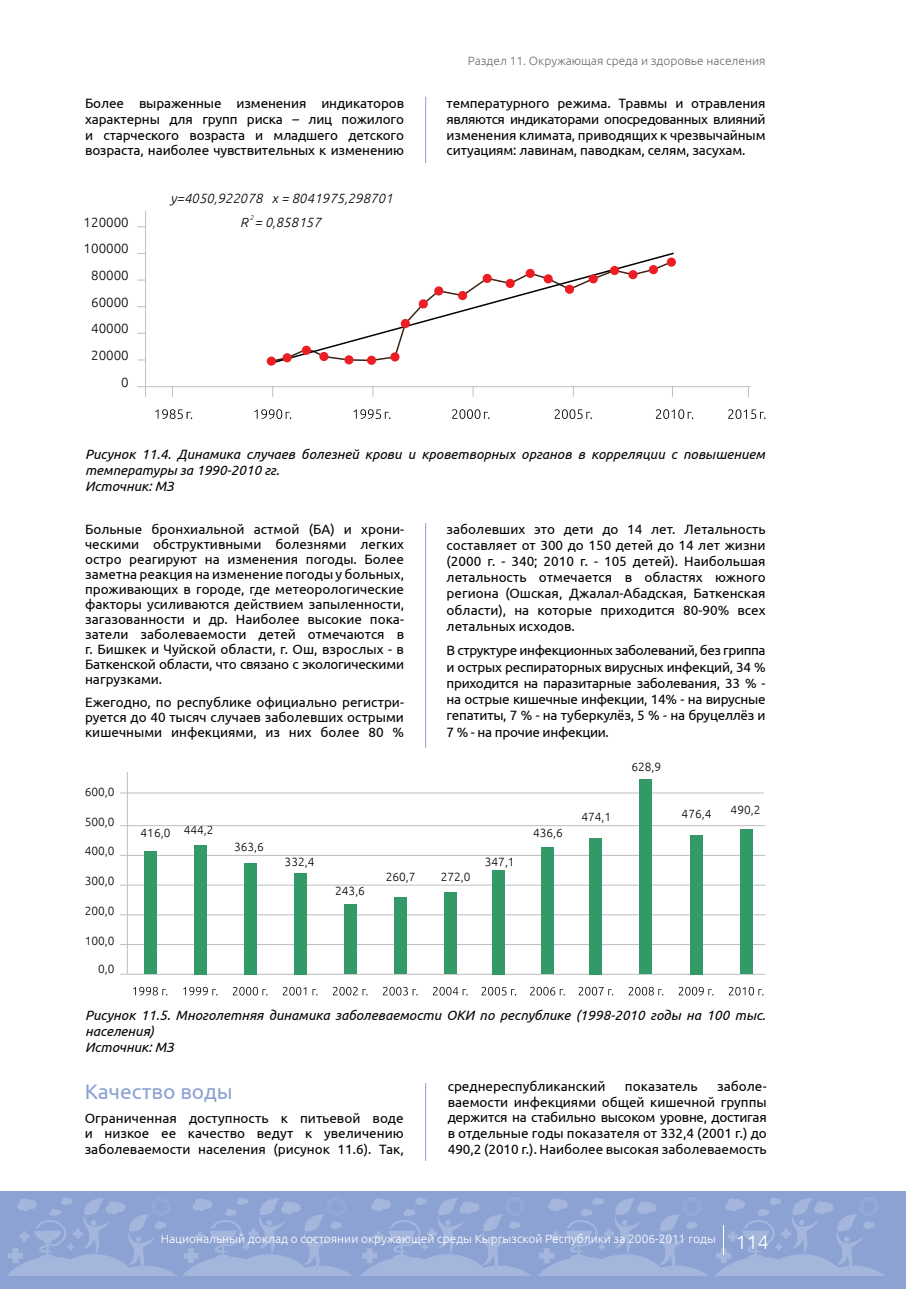
<style>
.page{position:relative;width:906px;height:1289px;background:#fff}
.page>*{position:absolute;margin:0;border:0;box-sizing:border-box;transform-origin:0 0}
.t1{font:21px "Ubuntu";color:#8ca2d3}
.t2{font:300 19.5px "Ubuntu";color:#fff}
.t3{font:13.5px/15.6px "Ubuntu";color:#000;text-align:justify}
.t4{font:italic 13.5px/16.2px "Ubuntu";color:#000}
.t5{font:italic 300 13.35px/24.2px "Ubuntu";color:#000;text-align:center}
.t6{font:300 13.35px "Ubuntu";color:#000}
.t7{font:300 12px "Ubuntu";color:#fff}
.t8{font:300 12px "Ubuntu";color:#6d6e71}
.t9{font:300 11.85px "Ubuntu";color:#000}
.t10{font:italic 300 6.75px "Ubuntu";color:#000}
</style>
<div class="page">
<div style="left:0;top:1191px;width:906px;height:97px;background:#8ca2d3"></div>
<svg style="left:8px;top:1197px;width:343px;height:78px"></svg>
<svg style="left:362px;top:1197px;width:168px;height:78px"></svg>
<svg style="left:539px;top:1197px;width:168px;height:78px"></svg>
<svg style="left:716px;top:1197px;width:168px;height:78px"></svg>
<hr style="left:425px;top:97px;width:1px;height:1063px;background:#8ca2d3">
<hr style="left:723px;top:1224px;width:1px;height:30px;background:#fff">
<div style="left:412px;top:163px;width:27px;height:360px;background:#fff"></div>
<div style="left:412px;top:747px;width:27px;height:335px;background:#fff"></div>
<svg style="left:155px;top:409px;width:37px;height:10px"></svg>
<svg style="left:254px;top:409px;width:37px;height:10px"></svg>
<svg style="left:353px;top:409px;width:37px;height:10px"></svg>
<svg style="left:452px;top:409px;width:37px;height:10px"></svg>
<svg style="left:554px;top:409px;width:38px;height:10px"></svg>
<svg style="left:656px;top:409px;width:37px;height:10px"></svg>
<svg style="left:728px;top:409px;width:37px;height:10px"></svg>
<svg style="left:137px;top:210px;width:614px;height:177px"></svg>
<svg style="left:269px;top:251px;width:406px;height:113px"></svg>
<div style="left:267px;top:356px;width:9px;height:10px;background:#ed1d24;border-radius:50%"></div>
<div style="left:283px;top:353px;width:9px;height:9px;background:#ed1d24;border-radius:50%"></div>
<div style="left:302px;top:346px;width:9px;height:9px;background:#ed1d24;border-radius:50%"></div>
<div style="left:319px;top:352px;width:9px;height:9px;background:#ed1d24;border-radius:50%"></div>
<div style="left:344px;top:355px;width:9px;height:9px;background:#ed1d24;border-radius:50%"></div>
<div style="left:367px;top:356px;width:9px;height:9px;background:#ed1d24;border-radius:50%"></div>
<div style="left:390px;top:352px;width:9px;height:9px;background:#ed1d24;border-radius:50%"></div>
<div style="left:401px;top:319px;width:9px;height:9px;background:#ed1d24;border-radius:50%"></div>
<div style="left:419px;top:299px;width:9px;height:9px;background:#ed1d24;border-radius:50%"></div>
<div style="left:434px;top:286px;width:9px;height:9px;background:#ed1d24;border-radius:50%"></div>
<div style="left:458px;top:291px;width:9px;height:9px;background:#ed1d24;border-radius:50%"></div>
<div style="left:482px;top:274px;width:10px;height:9px;background:#ed1d24;border-radius:50%"></div>
<div style="left:505px;top:279px;width:10px;height:9px;background:#ed1d24;border-radius:50%"></div>
<div style="left:525px;top:269px;width:10px;height:9px;background:#ed1d24;border-radius:50%"></div>
<div style="left:543px;top:274px;width:10px;height:9px;background:#ed1d24;border-radius:50%"></div>
<div style="left:565px;top:285px;width:9px;height:9px;background:#ed1d24;border-radius:50%"></div>
<div style="left:588px;top:274px;width:10px;height:9px;background:#ed1d24;border-radius:50%"></div>
<div style="left:610px;top:266px;width:9px;height:9px;background:#ed1d24;border-radius:50%"></div>
<div style="left:628px;top:270px;width:9px;height:9px;background:#ed1d24;border-radius:50%"></div>
<div style="left:649px;top:265px;width:9px;height:9px;background:#ed1d24;border-radius:50%"></div>
<div style="left:667px;top:257px;width:9px;height:10px;background:#ed1d24;border-radius:50%"></div>
<svg style="left:183px;top:986px;width:34px;height:9px"></svg>
<svg style="left:233px;top:986px;width:34px;height:9px"></svg>
<svg style="left:283px;top:986px;width:23px;height:9px"></svg>
<svg style="left:312px;top:989px;width:5px;height:6px"></svg>
<svg style="left:333px;top:986px;width:34px;height:9px"></svg>
<svg style="left:383px;top:986px;width:34px;height:9px"></svg>
<svg style="left:433px;top:986px;width:35px;height:9px"></svg>
<svg style="left:481px;top:986px;width:35px;height:9px"></svg>
<svg style="left:530px;top:986px;width:35px;height:9px"></svg>
<svg style="left:578px;top:986px;width:35px;height:9px"></svg>
<svg style="left:628px;top:986px;width:35px;height:9px"></svg>
<svg style="left:678px;top:986px;width:35px;height:9px"></svg>
<svg style="left:120px;top:772px;width:646px;height:203px"></svg>
<svg style="left:127px;top:974px;width:40px;height:21px"></svg>
<hr style="left:120px;top:944px;width:645px;height:1px;background:#bcbec0">
<hr style="left:120px;top:914px;width:645px;height:1px;background:#bcbec0">
<hr style="left:120px;top:884px;width:645px;height:1px;background:#bcbec0">
<hr style="left:120px;top:855px;width:645px;height:1px;background:#bcbec0">
<hr style="left:120px;top:825px;width:645px;height:1px;background:#bcbec0">
<hr style="left:120px;top:792px;width:643px;height:1px;background:#bcbec0">
<div style="left:144px;top:851px;width:12px;height:123px;background:#396"></div>
<div style="left:194px;top:844px;width:12px;height:130px;background:#396"></div>
<div style="left:244px;top:863px;width:12px;height:111px;background:#396"></div>
<div style="left:294px;top:873px;width:12px;height:101px;background:#396"></div>
<div style="left:344px;top:904px;width:12px;height:70px;background:#396"></div>
<div style="left:394px;top:897px;width:12px;height:77px;background:#396"></div>
<div style="left:444px;top:892px;width:12px;height:82px;background:#396"></div>
<div style="left:492px;top:870px;width:13px;height:104px;background:#396"></div>
<div style="left:541px;top:847px;width:13px;height:127px;background:#396"></div>
<div style="left:589px;top:838px;width:13px;height:136px;background:#396"></div>
<div style="left:639px;top:779px;width:13px;height:195px;background:#396"></div>
<div style="left:689px;top:835px;width:13px;height:139px;background:#396"></div>
<div style="left:739px;top:829px;width:13px;height:145px;background:#396"></div>
<svg style="left:728px;top:986px;width:35px;height:9px"></svg>
<p class="t8" style="left:468px;top:53px;width:299px">Раздел 11. Окружающая среда и здоровье населения</p>
<p class="t3" style="left:85px;top:95px;width:320px">Более выраженные изменения индикаторов характерны для групп риска – лиц пожилого и старческого возраста и младшего детского возраста, наиболее чувствительных к изменению</p>
<p class="t3" style="left:446px;top:95px;width:320px">температурного режима. Травмы и отравления являются индикаторами опосредованных влияний изменения климата, приводящих к чрезвычайным ситуациям: лавинам, паводкам, селям, засухам.</p>
<p class="t6" style="left:84px;top:214px;width:47px">120000</p>
<p class="t6" style="left:84px;top:241px;width:47px">100000</p>
<p class="t6" style="left:91px;top:267px;width:39px">80000</p>
<p class="t6" style="left:91px;top:294px;width:39px">60000</p>
<p class="t6" style="left:91px;top:320px;width:39px">40000</p>
<p class="t6" style="left:91px;top:347px;width:39px">20000</p>
<p class="t6" style="left:121px;top:374px;width:9px">0</p>
<p class="t5" style="left:170px;top:185px;width:224px">y=4050,922078 x = 8041975,298701<br>R = 0,858157</p>
<p class="t10" style="left:250px;top:214px;width:5px">2</p>
<p class="t4" style="left:85px;top:445px;width:681px">Рисунок 11.4. Динамика случаев болезней крови и кроветворных органов в корреляции с повышением температуры за 1990-2010 гг.<br>Источник: МЗ</p>
<p class="t3" style="left:85px;top:521px;width:320px;line-height:15px">Больные бронхиальной астмой (БА) и хрони&shy;ческими обструктивными болезнями легких остро реагируют на изменения погоды. Более заметна реакция на изменение погоды у больных, проживающих в городе, где метеорологические факторы усиливаются действием запыленности, загазованности и др. Наиболее высокие пока&shy;затели заболеваемости детей отмечаются в г. Бишкек и Чуйской области, г. Ош, взрослых - в Баткенской области, что связано с экологическими нагрузками.</p>
<p class="t3" style="left:85px;top:694px;width:320px;line-height:15px">Ежегодно, по республике официально регистри&shy;руется до 40 тысяч случаев заболевших острыми кишечными инфекциями, из них более 80 %</p>
<p class="t9" style="left:85px;top:784px;width:31px">600,0</p>
<p class="t9" style="left:85px;top:814px;width:31px">500,0</p>
<p class="t9" style="left:85px;top:844px;width:31px">400,0</p>
<p class="t9" style="left:141px;top:824px;width:74px">416,0 444,2</p>
<p class="t9" style="left:234px;top:839px;width:31px">363,6</p>
<p class="t9" style="left:285px;top:854px;width:31px">332,4</p>
<p class="t3" style="left:446px;top:520px;width:320px;line-height:16.2px">заболевших это дети до 14 лет. Летальность составляет от 300 до 150 детей до 14 лет жизни (2000 г. - 340; 2010 г. - 105 детей). Наибольшая летальность отмечается в областях южного региона (Ошская, Джалал-Абадская, Баткенская области), на которые приходится 80-90% всех летальных исходов.</p>
<p class="t3" style="left:446px;top:642px;width:320px;line-height:16.2px">В структуре инфекционных заболеваний, без гриппа и острых респираторных вирусных инфекций, 34 % приходится на паразитарные заболевания, 33 % - на острые кишечные инфекции, 14% - на вирусные гепатиты, 7 % - на туберкулёз, 5 % - на бруцеллёз и 7 % - на прочие инфекции.</p>
<p class="t9" style="left:485px;top:854px;width:31px">347,1</p>
<p class="t9" style="left:533px;top:826px;width:31px">436,6</p>
<p class="t9" style="left:581px;top:809px;width:31px">474,1</p>
<p class="t9" style="left:631px;top:759px;width:31px">628,9</p>
<p class="t9" style="left:681px;top:806px;width:31px">476,4</p>
<p class="t9" style="left:730px;top:802px;width:31px">490,2</p>
<p class="t9" style="left:85px;top:873px;width:31px">300,0</p>
<p class="t9" style="left:85px;top:903px;width:31px">200,0</p>
<p class="t9" style="left:85px;top:933px;width:31px">100,0</p>
<p class="t9" style="left:98px;top:961px;width:18px">0,0</p>
<p class="t9" style="left:335px;top:884px;width:31px">243,6</p>
<p class="t9" style="left:386px;top:869px;width:31px">260,7</p>
<p class="t9" style="left:441px;top:869px;width:31px">272,0</p>
<p class="t4" style="left:85px;top:1006px;width:682px">Рисунок 11.5. Многолетняя динамика заболеваемости ОКИ по республике (1998-2010 годы на 100 тыс. населения)<br>Источник: МЗ</p>
<h1 class="t1" style="left:85px;top:1078px;width:150px">Качество воды</h1>
<p class="t3" style="left:85px;top:1109px;width:320px">Ограниченная доступность к питьевой воде и низкое ее качество ведут к увеличению заболеваемости населения (рисунок 11.6). Так,</p>
<p class="t3" style="left:448px;top:1078px;width:320px;text-indent:269px">заболе&shy;ваемости инфекциями общей кишечной группы держится на стабильно высоком уровне, достигая в отдельные годы показателя от 332,4 (2001 г.) до 490,2 (2010 г.). Наиболее высокая заболеваемость</p>
<p class="t3" style="left:448px;top:1078px;width:159px">среднереспубликанский</p>
<p class="t3" style="left:625px;top:1078px;width:74px">показатель</p>
<p class="t7" style="left:161px;top:1231px;width:557px">Национальный доклад о состоянии окружающей среды Кыргызской Республики за 2006-2011 годы</p>
<h2 class="t2" style="left:735px;top:1230px;width:34px">114</h2>
</div>
